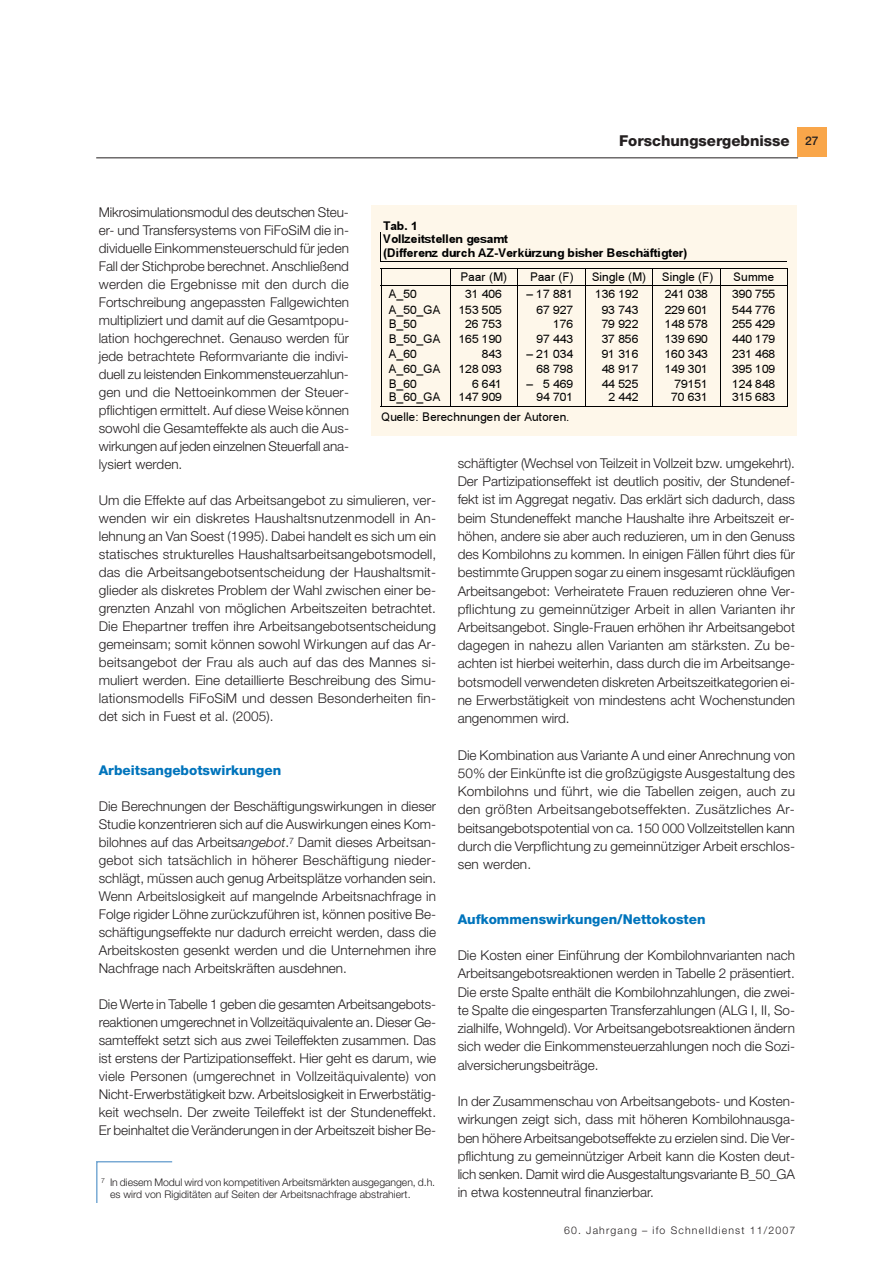
<style>
.page{position:relative;width:893px;height:1263px;background:#fff}
.page>*{position:absolute;margin:0;border:0;box-sizing:border-box;transform-origin:0 0}
.t1{font:800 15px "Helvetica Neue LT Std";color:#231f20}
.t2{font:300 13.5px/18px "Helvetica Neue LT Std";color:#231f20;text-align:justify}
.t3{font:800 13.5px "Helvetica Neue LT Std";color:#0074bc}
.t4{font:500 12px "Helvetica Neue LT Std";color:#231f20}
.t5{font:11.85px "Arial MT+T42+KSJDOO";color:#000}
.t6{font:11.85px/13.6px "Arial Bold MT+T42+NCSSVR";letter-spacing:-.005em;color:#000}
.t7{font:300 10.5px/12.8px "Helvetica Neue LT Std";color:#231f20}
.t8{font:300 10.5px "Helvetica Neue LT Std";letter-spacing:.11em;color:#231f20}
.s1{font-style:italic}
</style>
<div class="page">
<hr style="left:96px;top:157px;width:702px;height:1px;background:#231f20">
<div style="left:796px;top:128px;width:30px;height:29px;background:#f9a64a"></div>
<div style="left:371px;top:206px;width:425px;height:230px;background:#fef7ea"></div>
<hr style="left:380px;top:261px;width:407px;height:1px;background:#000">
<svg style="left:380px;top:232px;width:1px;height:29px"></svg>
<hr style="left:380px;top:268px;width:408px;height:1px;background:#000">
<hr style="left:380px;top:285px;width:408px;height:1px;background:#000">
<hr style="left:380px;top:406px;width:70px;height:1px;background:#000">
<svg style="left:450px;top:269px;width:1px;height:138px"></svg>
<hr style="left:451px;top:406px;width:66px;height:1px;background:#000">
<svg style="left:517px;top:269px;width:1px;height:138px"></svg>
<hr style="left:518px;top:406px;width:67px;height:1px;background:#000">
<svg style="left:585px;top:269px;width:1px;height:138px"></svg>
<hr style="left:586px;top:406px;width:66px;height:1px;background:#000">
<svg style="left:652px;top:269px;width:1px;height:138px"></svg>
<hr style="left:653px;top:406px;width:67px;height:1px;background:#000">
<svg style="left:720px;top:269px;width:1px;height:137px"></svg>
<hr style="left:720px;top:406px;width:67px;height:1px;background:#000">
<svg style="left:787px;top:269px;width:1px;height:138px"></svg>
<svg style="left:96px;top:1161px;width:77px;height:42px"></svg>
<p class="t1" style="left:619px;top:135px;width:172px">Forschungsergebnisse</p>
<p class="t4" style="left:805px;top:136px;width:15px">27</p>
<p class="t2" style="left:99px;top:204px;width:252px">Mikrosimulationsmodul des deutschen Steu&shy;er- und Transfersystems von FiFoSiM die in&shy;dividuelle Einkommensteuerschuld für jeden Fall der Stichprobe berechnet. Anschließend werden die Ergebnisse mit den durch die Fortschreibung angepassten Fallgewichten multipliziert und damit auf die Gesamtpopu&shy;lation hochgerechnet. Genauso werden für jede betrachtete Reformvariante die indivi&shy;duell zu leistenden Einkommensteuerzahlun&shy;gen und die Nettoeinkommen der Steuer&shy;pflichtigen ermittelt. Auf diese Weise können sowohl die Gesamteffekte als auch die Aus&shy;wirkungen auf jeden einzelnen Steuerfall ana&shy;lysiert werden.</p>
<p class="t2" style="left:99px;top:492px;width:339px">Um die Effekte auf das Arbeitsangebot zu simulieren, ver&shy;wenden wir ein diskretes Haushaltsnutzenmodell in An&shy;lehnung an Van Soest (1995). Dabei handelt es sich um ein statisches strukturelles Haushaltsarbeitsangebotsmodell, das die Arbeitsangebotsentscheidung der Haushaltsmit&shy;glieder als diskretes Problem der Wahl zwischen einer be&shy;grenzten Anzahl von möglichen Arbeitszeiten betrachtet.<br>Die Ehepartner treffen ihre Arbeitsangebotsentscheidung gemeinsam; somit können sowohl Wirkungen auf das Ar&shy;beitsangebot der Frau als auch auf das des Mannes si&shy;muliert werden. Eine detaillierte Beschreibung des Simu&shy;lationsmodells FiFoSiM und dessen Besonderheiten fin&shy;det sich in Fuest et al. (2005).</p>
<p class="t6" style="left:383px;top:220px;width:306px">Tab. 1<br>Vollzeitstellen gesamt<br>(Differenz durch AZ-Verkürzung bisher Beschäftigter)</p>
<p class="t5" style="left:460px;top:273px;width:48px">Paar (M)</p>
<p class="t5" style="left:530px;top:273px;width:45px">Paar (F)</p>
<p class="t5" style="left:591px;top:273px;width:56px">Single (M)</p>
<p class="t5" style="left:662px;top:273px;width:53px">Single (F)</p>
<p class="t5" style="left:733px;top:273px;width:43px">Summe</p>
<p class="t5" style="left:389px;top:290px;width:29px">A_50</p>
<p class="t5" style="left:465px;top:290px;width:38px">31 406</p>
<p class="t5" style="left:526px;top:290px;width:48px">– 17 881</p>
<p class="t5" style="left:595px;top:290px;width:44px">136 192</p>
<p class="t5" style="left:664px;top:290px;width:44px">241 038</p>
<p class="t5" style="left:732px;top:290px;width:44px">390 755</p>
<p class="t5" style="left:389px;top:305px;width:53px">A_50_GA</p>
<p class="t5" style="left:459px;top:305px;width:44px">153 505</p>
<p class="t5" style="left:536px;top:305px;width:38px">67 927</p>
<p class="t5" style="left:601px;top:305px;width:38px">93 743</p>
<p class="t5" style="left:664px;top:305px;width:44px">229 601</p>
<p class="t5" style="left:732px;top:305px;width:44px">544 776</p>
<p class="t5" style="left:389px;top:320px;width:29px">B_50</p>
<p class="t5" style="left:465px;top:320px;width:38px">26 753</p>
<p class="t5" style="left:553px;top:320px;width:21px">176</p>
<p class="t5" style="left:601px;top:320px;width:38px">79 922</p>
<p class="t5" style="left:664px;top:320px;width:44px">148 578</p>
<p class="t5" style="left:732px;top:320px;width:44px">255 429</p>
<p class="t5" style="left:389px;top:334px;width:53px">B_50_GA</p>
<p class="t5" style="left:459px;top:334px;width:44px">165 190</p>
<p class="t5" style="left:536px;top:334px;width:38px">97 443</p>
<p class="t5" style="left:601px;top:334px;width:38px">37 856</p>
<p class="t5" style="left:664px;top:334px;width:44px">139 690</p>
<p class="t5" style="left:732px;top:334px;width:44px">440 179</p>
<p class="t5" style="left:389px;top:349px;width:29px">A_60</p>
<p class="t5" style="left:482px;top:349px;width:21px">843</p>
<p class="t5" style="left:526px;top:349px;width:48px">– 21 034</p>
<p class="t5" style="left:601px;top:349px;width:38px">91 316</p>
<p class="t5" style="left:664px;top:349px;width:44px">160 343</p>
<p class="t5" style="left:732px;top:349px;width:44px">231 468</p>
<p class="t5" style="left:389px;top:364px;width:53px">A_60_GA</p>
<p class="t5" style="left:459px;top:364px;width:44px">128 093</p>
<p class="t5" style="left:536px;top:364px;width:38px">68 798</p>
<p class="t5" style="left:601px;top:364px;width:38px">48 917</p>
<p class="t5" style="left:664px;top:364px;width:44px">149 301</p>
<p class="t5" style="left:732px;top:364px;width:44px">395 109</p>
<p class="t5" style="left:389px;top:379px;width:29px">B_60</p>
<p class="t5" style="left:472px;top:379px;width:31px">6 641</p>
<p class="t5" style="left:526px;top:379px;width:48px">– 5 469</p>
<p class="t5" style="left:601px;top:379px;width:38px">44 525</p>
<p class="t5" style="left:674px;top:379px;width:35px">79151</p>
<p class="t5" style="left:732px;top:379px;width:44px">124 848</p>
<p class="t5" style="left:389px;top:393px;width:53px">B_60_GA</p>
<p class="t5" style="left:459px;top:393px;width:44px">147 909</p>
<p class="t5" style="left:536px;top:393px;width:38px">94 701</p>
<p class="t5" style="left:608px;top:393px;width:31px">2 442</p>
<p class="t5" style="left:671px;top:393px;width:38px">70 631</p>
<p class="t5" style="left:732px;top:393px;width:44px">315 683</p>
<p class="t5" style="left:381px;top:413px;width:190px">Quelle: Berechnungen der Autoren.</p>
<p class="t2" style="left:457px;top:455px;width:339px">schäftigter (Wechsel von Teilzeit in Vollzeit bzw. umgekehrt).<br>Der Partizipationseffekt ist deutlich positiv, der Stundenef&shy;fekt ist im Aggregat negativ. Das erklärt sich dadurch, dass beim Stundeneffekt manche Haushalte ihre Arbeitszeit er&shy;höhen, andere sie aber auch reduzieren, um in den Genuss des Kombilohns zu kommen. In einigen Fällen führt dies für bestimmte Gruppen sogar zu einem insgesamt rückläufigen Arbeitsangebot: Verheiratete Frauen reduzieren ohne Ver&shy;pflichtung zu gemeinnütziger Arbeit in allen Varianten ihr Arbeitsangebot. Single-Frauen erhöhen ihr Arbeitsangebot dagegen in nahezu allen Varianten am stärksten. Zu be&shy;achten ist hierbei weiterhin, dass durch die im Arbeitsange&shy;botsmodell verwendeten diskreten Arbeitszeitkategorien ei&shy;ne Erwerbstätigkeit von mindestens acht Wochenstunden angenommen wird.</p>
<p class="t2" style="left:457px;top:747px;width:339px">Die Kombination aus Variante A und einer Anrechnung von 50% der Einkünfte ist die großzügigste Ausgestaltung des Kombilohns und führt, wie die Tabellen zeigen, auch zu den größten Arbeitsangebotseffekten. Zusätzliches Ar&shy;beitsangebotspotential von ca. 150 000 Vollzeitstellen kann durch die Verpflichtung zu gemeinnütziger Arbeit erschlos&shy;sen werden.</p>
<p class="t3" style="left:99px;top:765px;width:184px">Arbeitsangebotswirkungen</p>
<p class="t2" style="left:99px;top:798px;width:339px">Die Berechnungen der Beschäftigungswirkungen in dieser Studie konzentrieren sich auf die Auswirkungen eines Kom&shy;bilohnes auf das Arbeits<span class="s1">angebot</span>.<sup>7</sup> Damit dieses Arbeitsan&shy;gebot sich tatsächlich in höherer Beschäftigung nieder&shy;schlägt, müssen auch genug Arbeitsplätze vorhanden sein.<br>Wenn Arbeitslosigkeit auf mangelnde Arbeitsnachfrage in Folge rigider Löhne zurückzuführen ist, können positive Be&shy;schäftigungseffekte nur dadurch erreicht werden, dass die Arbeitskosten gesenkt werden und die Unternehmen ihre Nachfrage nach Arbeitskräften ausdehnen.</p>
<p class="t2" style="left:99px;top:996px;width:339px">Die Werte in Tabelle 1 geben die gesamten Arbeitsangebots&shy;reaktionen umgerechnet in Vollzeitäquivalente an. Dieser Ge&shy;samteffekt setzt sich aus zwei Teileffekten zusammen. Das ist erstens der Partizipationseffekt. Hier geht es darum, wie viele Personen (umgerechnet in Vollzeitäquivalente) von Nicht-Erwerbstätigkeit bzw. Arbeitslosigkeit in Erwerbstätig&shy;keit wechseln. Der zweite Teileffekt ist der Stundeneffekt.<br>Er beinhaltet die Veränderungen in der Arbeitszeit bisher Be-</p>
<p class="t3" style="left:457px;top:914px;width:249px">Aufkommenswirkungen/Nettokosten</p>
<p class="t2" style="left:457px;top:948px;width:339px">Die Kosten einer Einführung der Kombilohnvarianten nach Arbeitsangebotsreaktionen werden in Tabelle 2 präsentiert.<br>Die erste Spalte enthält die Kombilohnzahlungen, die zwei&shy;te Spalte die eingesparten Transferzahlungen (ALG I, II, So&shy;zialhilfe, Wohngeld). Vor Arbeitsangebotsreaktionen ändern sich weder die Einkommensteuerzahlungen noch die Sozi&shy;alversicherungsbeiträge.</p>
<p class="t2" style="left:457px;top:1093px;width:339px">In der Zusammenschau von Arbeitsangebots- und Kosten&shy;wirkungen zeigt sich, dass mit höheren Kombilohnausga&shy;ben höhere Arbeitsangebotseffekte zu erzielen sind. Die Ver&shy;pflichtung zu gemeinnütziger Arbeit kann die Kosten deut&shy;lich senken. Damit wird die Ausgestaltungsvariante B_50_GA in etwa kostenneutral finanzierbar.</p>
<p class="t8" style="left:564px;top:1227px;width:233px">60. Jahrgang – ifo Schnelldienst 11/2007</p>
<p class="t7" style="left:110px;top:1177px;width:327px;text-indent:-9px"><sup>7</sup> In diesem Modul wird von kompetitiven Arbeitsmärkten ausgegangen, d.h. es wird von Rigiditäten auf Seiten der Arbeitsnachfrage abstrahiert.</p>
</div>
